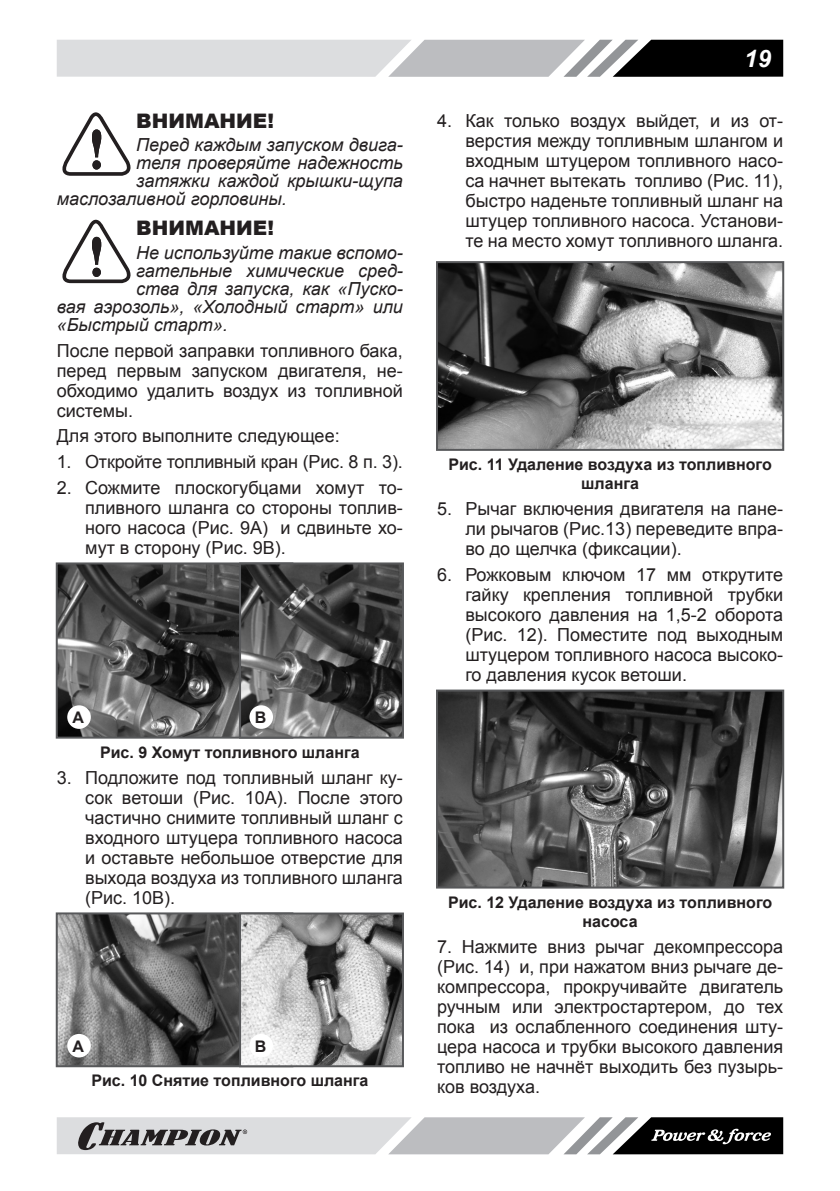
<style>
.page{position:relative;width:840px;height:1191px;background:#fff}
.page>*{position:absolute;margin:0;border:0;box-sizing:border-box;transform-origin:0 0}
.t1{font:italic 700 24px "Arial";color:#fff}
.ВНИМАНИЕ{font:900 20px "Arial";color:#231f20}
.Текст_список{font:18px/20px "Arial";color:#231f20;text-align:justify}
.Текст_основной{font:18px/20px "Arial";color:#231f20;text-align:justify}
.ВНИМАНИЕ_ТЕКСТ{font:italic 18px "Arial";color:#231f20}
.РИСУНОК{font:700 16px/19.2px "Arial";color:#231f20;text-align:center}
</style>
<div class="page">
<svg style="left:57px;top:40px;width:725px;height:37px;background:#a7a8aa"></svg>
<svg style="left:57px;top:1117px;width:725px;height:37px;background:#a1a2a3"></svg>
<svg style="left:62px;top:112px;width:69px;height:64px"></svg>
<svg style="left:62px;top:220px;width:69px;height:63px"></svg>
<img style="left:59px;top:565px;width:180px;height:170px">
<div style="left:56px;top:562px;width:237px;height:176px;border:2px solid #57585a"></div>
<img style="left:242px;top:565px;width:159px;height:170px">
<div style="left:239px;top:562px;width:165px;height:176px;border:2px solid #57585a"></div>
<div style="left:67px;top:705px;width:24px;height:24px;background:#fff;border-radius:50%"></div>
<div style="left:249px;top:705px;width:24px;height:24px;background:#fff;border-radius:50%"></div>
<img style="left:59px;top:915px;width:180px;height:149px">
<div style="left:56px;top:912px;width:237px;height:155px;border:2px solid #57585a"></div>
<img style="left:242px;top:915px;width:159px;height:149px">
<div style="left:239px;top:912px;width:165px;height:155px;border:2px solid #57585a"></div>
<div style="left:67px;top:1034px;width:24px;height:23px;background:#fff;border-radius:50%"></div>
<div style="left:249px;top:1034px;width:24px;height:23px;background:#fff;border-radius:50%"></div>
<img style="left:439px;top:264px;width:341px;height:184px">
<div style="left:436px;top:261px;width:347px;height:190px;border:2px solid #57585a"></div>
<img style="left:439px;top:692px;width:341px;height:193px">
<div style="left:436px;top:689px;width:347px;height:199px;border:2px solid #57585a"></div>
<p class="ВНИМАНИЕ" style="left:136px;top:106px;width:139px">ВНИМАНИЕ!</p>
<p class="ВНИМАНИЕ_ТЕКСТ" style="left:136px;top:133px;width:268px">Перед каждым запуском двига-</p>
<p class="ВНИМАНИЕ_ТЕКСТ" style="left:136px;top:151px;width:268px">теля проверяйте надежность</p>
<p class="ВНИМАНИЕ_ТЕКСТ" style="left:136px;top:169px;width:268px">затяжки каждой крышки-щупа</p>
<p class="ВНИМАНИЕ_ТЕКСТ" style="left:57px;top:187px;width:231px">маслозаливной горловины.</p>
<p class="ВНИМАНИЕ" style="left:136px;top:213px;width:139px">ВНИМАНИЕ!</p>
<p class="ВНИМАНИЕ_ТЕКСТ" style="left:136px;top:241px;width:268px">Не используйте такие вспомо-</p>
<p class="ВНИМАНИЕ_ТЕКСТ" style="left:136px;top:259px;width:268px">гательные химические сред-</p>
<p class="ВНИМАНИЕ_ТЕКСТ" style="left:136px;top:277px;width:268px">ства для запуска, как «Пуско-</p>
<p class="ВНИМАНИЕ_ТЕКСТ" style="left:57px;top:295px;width:347px">вая аэрозоль», «Холодный старт» или</p>
<p class="ВНИМАНИЕ_ТЕКСТ" style="left:57px;top:313px;width:172px">«Быстрый старт».</p>
<p class="Текст_основной" style="left:57px;top:340px;width:347px">После первой заправки топливного бака, перед первым запуском двигателя, не&shy;обходимо удалить воздух из топливной системы.</p>
<p class="Текст_основной" style="left:57px;top:426px;width:284px">Для этого выполните следующее:</p>
<p class="Текст_список" style="left:57px;top:452px;width:347px">1. Откройте топливный кран (Рис. 8 п. 3).</p>
<p class="Текст_список" style="left:85px;top:477px;width:319px;text-indent:-28px">2. Сожмите плоскогубцами хомут то&shy;пливного шланга со стороны топлив&shy;ного насоса (Рис. 9А) и сдвиньте хо&shy;мут в сторону (Рис. 9В).</p>
<p class="РИСУНОК" style="left:72px;top:708px;width:13px">А</p>
<p class="РИСУНОК" style="left:254px;top:708px;width:13px">В</p>
<p class="РИСУНОК" style="left:100px;top:743px;width:261px">Рис. 9 Хомут топливного шланга</p>
<p class="Текст_список" style="left:85px;top:767px;width:319px;text-indent:-28px">3. Подложите под топливный шланг ку&shy;сок ветоши (Рис. 10А). После этого частично снимите топливный шланг с входного штуцера топливного насоса и оставьте небольшое отверстие для выхода воздуха из топливного шланга (Рис. 10В).</p>
<p class="РИСУНОК" style="left:72px;top:1036px;width:13px">А</p>
<p class="РИСУНОК" style="left:254px;top:1036px;width:13px">В</p>
<p class="РИСУНОК" style="left:91px;top:1071px;width:278px">Рис. 10 Снятие топливного шланга</p>
<h1 class="t1" style="left:743px;top:42px;width:28px">19</h1>
<p class="Текст_список" style="left:465px;top:110px;width:319px;text-indent:-28px">4. Как только воздух выйдет, и из от&shy;верстия между топливным шлангом и входным штуцером топливного насо&shy;са начнет вытекать топливо (Рис. 11), быстро наденьте топливный шланг на штуцер топливного насоса. Установи&shy;те на место хомут топливного шланга.</p>
<p class="РИСУНОК" style="left:448px;top:455px;width:324px">Рис. 11 Удаление воздуха из топливного шланга</p>
<p class="Текст_список" style="left:465px;top:499px;width:319px;text-indent:-28px">5. Рычаг включения двигателя на пане&shy;ли рычагов (Рис.13) переведите впра&shy;во до щелчка (фиксации).</p>
<p class="Текст_список" style="left:465px;top:564px;width:319px;text-indent:-28px">6. Рожковым ключом 17 мм открутите гайку крепления топливной трубки высокого давления на 1,5-2 оборота (Рис. 12). Поместите под выходным штуцером топливного насоса высоко&shy;го давления кусок ветоши.</p>
<p class="РИСУНОК" style="left:448px;top:893px;width:325px">Рис. 12 Удаление воздуха из топливного насоса</p>
<p class="Текст_основной" style="left:437px;top:936px;width:347px">7. Нажмите вниз рычаг декомпрессора (Рис. 14) и, при нажатом вниз рычаге де&shy;компрессора, прокручивайте двигатель ручным или электростартером, до тех пока из ослабленного соединения шту&shy;цера насоса и трубки высокого давления топливо не начнёт выходить без пузырь&shy;ков воздуха.</p>
</div>
